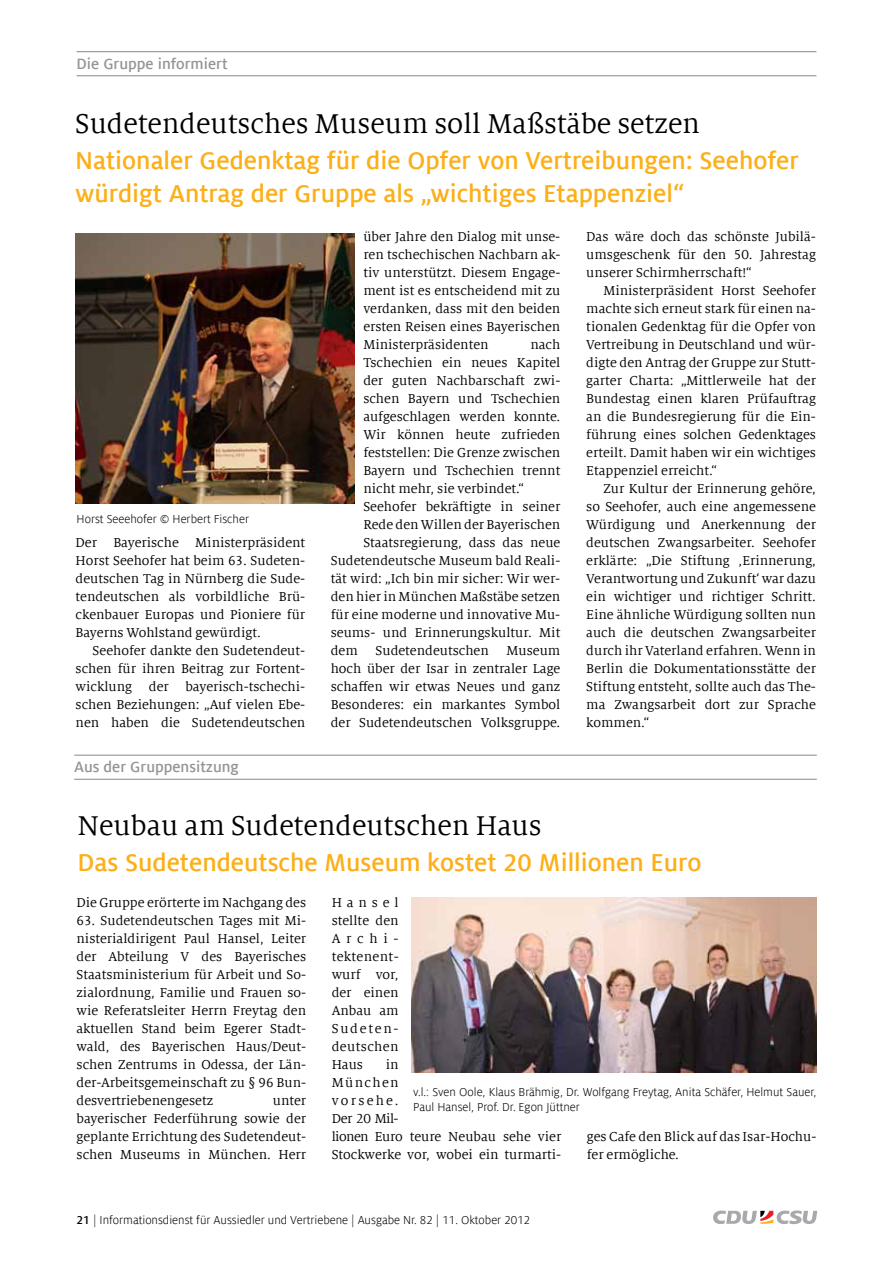
<style>
.page{position:relative;width:893px;height:1263px;background:#fff}
.page>*{position:absolute;margin:0;border:0;box-sizing:border-box;transform-origin:0 0}
.t1{font:30px "Milo Serif Offc";color:#000}
.t2{font:700 27px/33px "Milo Sans Offc";color:#fcaf17}
.t3{font:700 16.5px "Milo Sans Offc";color:#939598}
.t4{font:14.25px/18px "Milo Serif Offc";color:#000;text-align:justify}
.t5{font:12.75px/15.3px "Milo Sans Offc";color:#000}
.s1{font-weight:700}
</style>
<div class="page">
<svg style="left:713px;top:1210px;width:104px;height:14px"></svg>
<hr style="left:77px;top:51px;width:739px;height:1px;background:#939598">
<hr style="left:77px;top:75px;width:739px;height:1px;background:#939598">
<img style="left:75px;top:234px;width:280px;height:270px">
<hr style="left:74px;top:755px;width:743px;height:1px;background:#939598">
<hr style="left:74px;top:779px;width:743px;height:1px;background:#939598">
<img style="left:411px;top:897px;width:405px;height:176px">
<p class="t3" style="left:77px;top:55px;width:153px">Die Gruppe informiert</p>
<h1 class="t1" style="left:75px;top:108px;width:626px">Sudetendeutsches Museum soll Maßstäbe setzen</h1>
<h2 class="t2" style="left:75px;top:144px;width:725px">Nationaler Gedenktag für die Opfer von Vertreibungen: Seehofer würdigt Antrag der Gruppe als „wichtiges Etappenziel“</h2>
<p class="t5" style="left:77px;top:512px;width:174px">Horst Seeehofer © Herbert Fischer</p>
<p class="t4" style="left:76px;top:534px;width:231px">Der Bayerische Ministerpräsident Horst Seehofer hat beim 63. Sudeten&shy;deutschen Tag in Nürnberg die Sude&shy;tendeutschen als vorbildliche Brü&shy;ckenbauer Europas und Pioniere für Bayerns Wohlstand gewürdigt.</p>
<p class="t4" style="left:76px;top:642px;width:231px;text-indent:17px">Seehofer dankte den Sudetendeut&shy;schen für ihren Beitrag zur Fortent&shy;wicklung der bayerisch-tschechi&shy;schen Beziehungen: „Auf vielen Ebe&shy;nen haben die Sudetendeutschen</p>
<p class="t3" style="left:74px;top:758px;width:166px">Aus der Gruppensitzung</p>
<p class="t4" style="left:363px;top:228px;width:199px">über Jahre den Dialog mit unse&shy;ren tschechischen Nachbarn ak&shy;tiv unterstützt. Diesem Engage&shy;ment ist es entscheidend mit zu verdanken, dass mit den beiden ersten Reisen eines Bayerischen Ministerpräsidenten</p>
<p class="t4" style="left:530px;top:336px;width:31px">nach</p>
<p class="t4" style="left:363px;top:354px;width:199px">Tschechien ein neues Kapitel</p>
<p class="t4" style="left:363px;top:372px;width:199px">der guten Nachbarschaft zwi-</p>
<p class="t4" style="left:363px;top:390px;width:199px">schen Bayern und Tschechien</p>
<p class="t4" style="left:363px;top:408px;width:199px">aufgeschlagen werden konnte.</p>
<p class="t4" style="left:363px;top:426px;width:199px">Wir können heute zufrieden</p>
<p class="t4" style="left:363px;top:444px;width:199px">feststellen: Die Grenze zwischen</p>
<p class="t4" style="left:363px;top:462px;width:199px">Bayern und Tschechien trennt</p>
<p class="t4" style="left:363px;top:480px;width:162px">nicht mehr, sie verbindet.“</p>
<p class="t4" style="left:363px;top:498px;width:199px">Seehofer bekräftigte in seiner</p>
<p class="t4" style="left:363px;top:516px;width:199px">Rede den Willen der Bayerischen</p>
<p class="t4" style="left:363px;top:534px;width:199px">Staatsregierung, dass das neue</p>
<p class="t4" style="left:331px;top:552px;width:231px">Sudetendeutsche Museum bald Reali-</p>
<p class="t4" style="left:331px;top:570px;width:231px">tät wird: „Ich bin mir sicher: Wir wer-</p>
<p class="t4" style="left:331px;top:588px;width:231px">den hier in München Maßstäbe setzen</p>
<p class="t4" style="left:331px;top:606px;width:231px">für eine moderne und innovative Mu-</p>
<p class="t4" style="left:331px;top:624px;width:231px">seums- und Erinnerungskultur. Mit</p>
<p class="t4" style="left:331px;top:642px;width:231px">dem Sudetendeutschen Museum</p>
<p class="t4" style="left:331px;top:660px;width:231px">hoch über der Isar in zentraler Lage</p>
<p class="t4" style="left:331px;top:678px;width:231px">schaffen wir etwas Neues und ganz</p>
<p class="t4" style="left:331px;top:696px;width:231px">Besonderes: ein markantes Symbol</p>
<p class="t4" style="left:331px;top:714px;width:231px">der Sudetendeutschen Volksgruppe.</p>
<p class="t4" style="left:586px;top:228px;width:231px">Das wäre doch das schönste Jubilä&shy;umsgeschenk für den 50. Jahrestag unserer Schirmherrschaft!“</p>
<p class="t4" style="left:586px;top:282px;width:231px;text-indent:17px">Ministerpräsident Horst Seehofer machte sich erneut stark für einen na&shy;tionalen Gedenktag für die Opfer von Vertreibung in Deutschland und wür&shy;digte den Antrag der Gruppe zur Stutt&shy;garter Charta: „Mittlerweile hat der Bundestag einen klaren Prüfauftrag an die Bundesregierung für die Ein&shy;führung eines solchen Gedenktages erteilt. Damit haben wir ein wichtiges Etappenziel erreicht.“</p>
<p class="t4" style="left:586px;top:480px;width:231px;text-indent:17px">Zur Kultur der Erinnerung gehöre, so Seehofer, auch eine angemessene Würdigung und Anerkennung der deutschen Zwangsarbeiter. Seehofer erklärte: „Die Stiftung ,Erinnerung, Verantwortung und Zukunft‘ war dazu ein wichtiger und richtiger Schritt.<br>Eine ähnliche Würdigung sollten nun auch die deutschen Zwangsarbeiter durch ihr Vaterland erfahren. Wenn in Berlin die Dokumentationsstätte der Stiftung entsteht, sollte auch das The&shy;ma Zwangsarbeit dort zur Sprache kommen.“</p>
<h1 class="t1" style="left:78px;top:810px;width:466px">Neubau am Sudetendeutschen Haus</h1>
<h2 class="t2" style="left:78px;top:846px;width:625px">Das Sudetendeutsche Museum kostet 20 Millionen Euro</h2>
<p class="t4" style="left:77px;top:894px;width:231px">Die Gruppe erörterte im Nachgang des</p>
<p class="t4" style="left:77px;top:912px;width:231px">63. Sudetendeutschen Tages mit Mi&shy;nisterialdirigent Paul Hansel, Leiter der Abteilung V des Bayerisches Staatsministerium für Arbeit und So&shy;zialordnung, Familie und Frauen so&shy;wie Referatsleiter Herrn Freytag den aktuellen Stand beim Egerer Stadt&shy;wald, des Bayerischen Haus/Deut&shy;schen Zentrums in Odessa, der Län&shy;der-Arbeitsgemeinschaft zu § 96 Bun&shy;desvertriebenengesetz</p>
<p class="t4" style="left:77px;top:1092px;width:231px;text-indent:196px">unter bayerischer Federführung sowie der geplante Errichtung des Sudetendeut&shy;schen Museums in München. Herr</p>
<p class="t4" style="left:332px;top:894px;width:69px">Hansel stellte den Archi&shy;tektenent&shy;wurf vor, der einen Anbau am Sudeten&shy;deutschen Haus</p>
<p class="t4" style="left:332px;top:1056px;width:231px;text-align:left;text-indent:54px">in<br>München<br>vorsehe.<br>Der 20 Mil-<br>lionen Euro teure Neubau sehe vier<br>Stockwerke vor, wobei ein turmarti-</p>
<p class="t5" style="left:413px;top:1084px;width:405px">v.l.: Sven Oole, Klaus Brähmig, Dr. Wolfgang Freytag, Anita Schäfer, Helmut Sauer,<br>Paul Hansel, Prof. Dr. Egon Jüttner</p>
<p class="t4" style="left:587px;top:1128px;width:231px">ges Cafe den Blick auf das Isar-Hochu&shy;fer ermögliche.</p>
<p class="t5" style="left:77px;top:1212px;width:455px"><span class="s1">21</span> | Informationsdienst für Aussiedler und Vertriebene | Ausgabe Nr. 82 | 11. Oktober 2012</p>
</div>
